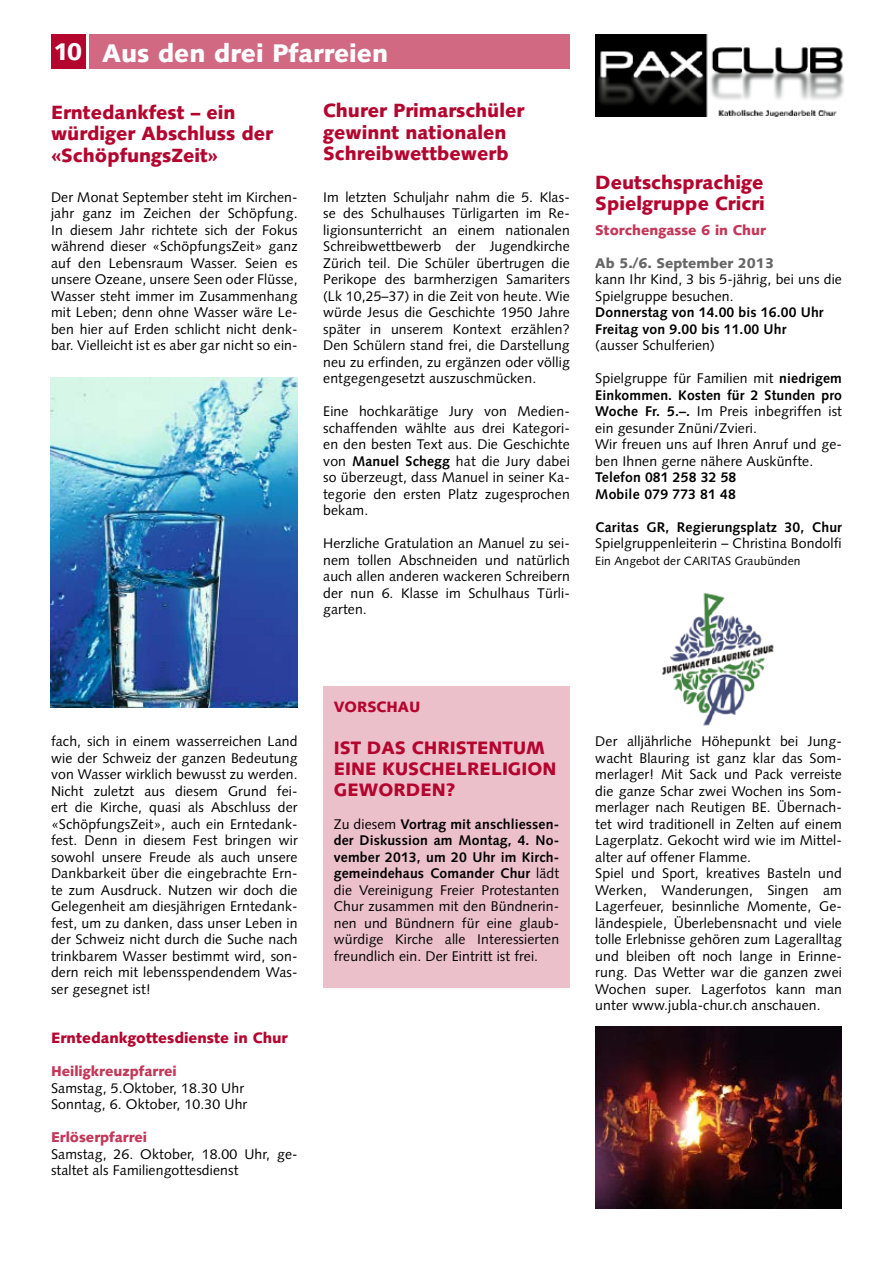
<style>
.page{position:relative;width:893px;height:1263px;background:#fff}
.page>*{position:absolute;margin:0;border:0;box-sizing:border-box;transform-origin:0 0}
.t1{font:900 25.5px "Syntax";color:#fff}
.t2{font:900 19.2px/21.8px "Syntax";color:#b4052f}
.t3{font:900 18px/21px "Syntax";color:#b4052f}
.t4{font:900 15px "Syntax";color:#b4052f}
.t5{font:14.1px/16.5px "Syntax";letter-spacing:.01em;color:#000;text-align:justify}
.t6{font:700 14.1px/16.5px "Syntax";letter-spacing:.01em;color:#000}
.t7{font:900 14.1px "Syntax";color:#c33759}
.t8{font:900 14.1px "Syntax";color:#676767}
.t9{font:12px "Syntax";letter-spacing:.01em;color:#000}
.s1{font-size:24px}
.s2{font-weight:700}
</style>
<div class="page">
<div style="left:51px;top:35px;width:34px;height:34px;background:#b4052f"></div>
<div style="left:89px;top:35px;width:481px;height:34px;background:#d26982"></div>
<img style="left:595px;top:35px;width:249px;height:82px">
<img style="left:50px;top:378px;width:248px;height:330px">
<img style="left:595px;top:1027px;width:247px;height:181px">
<img style="left:662px;top:592px;width:112px;height:134px">
<div style="left:323px;top:686px;width:247px;height:302px;background:#ecc0cb"></div>
<h1 class="t1" style="left:54px;top:38px;width:336px"><span class="s1">10</span> Aus den drei Pfarreien</h1>
<h2 class="t2" style="left:51px;top:101px;width:224px">Erntedankfest – ein würdiger Abschluss der «SchöpfungsZeit»</h2>
<p class="t5" style="left:51px;top:188px;width:248px">Der Monat September steht im Kirchen&shy;jahr ganz im Zeichen der Schöpfung.<br>In diesem Jahr richtete sich der Fokus während dieser «SchöpfungsZeit» ganz auf den Lebensraum Wasser. Seien es unsere Ozeane, unsere Seen oder Flüsse, Wasser steht immer im Zusammenhang mit Leben; denn ohne Wasser wäre Le&shy;ben hier auf Erden schlicht nicht denk&shy;bar. Vielleicht ist es aber gar nicht so ein-</p>
<h2 class="t2" style="left:323px;top:99px;width:202px">Churer Primarschüler gewinnt nationalen<br>Schreibwettbewerb</h2>
<p class="t5" style="left:323px;top:188px;width:248px">Im letzten Schuljahr nahm die 5. Klas&shy;se des Schulhauses Türligarten im Re&shy;ligionsunterricht an einem nationalen Schreibwettbewerb der Jugendkirche Zürich teil. Die Schüler übertrugen die Perikope des barmherzigen Samariters (Lk 10,25–37) in die Zeit von heute. Wie würde Jesus die Geschichte 1950 Jahre später in unserem Kontext erzählen?<br>Den Schülern stand frei, die Darstellung neu zu erfinden, zu ergänzen oder völlig entgegengesetzt auszuschmücken.</p>
<p class="t5" style="left:323px;top:403px;width:248px">Eine hochkarätige Jury von Medien&shy;schaffenden wählte aus drei Kategori&shy;en den besten Text aus. Die Geschichte von <span class="s2">Manuel Schegg</span> hat die Jury dabei so überzeugt, dass Manuel in seiner Ka&shy;tegorie den ersten Platz zugesprochen bekam.</p>
<p class="t5" style="left:323px;top:535px;width:248px">Herzliche Gratulation an Manuel zu sei&shy;nem tollen Abschneiden und natürlich auch allen anderen wackeren Schreibern der nun 6. Klasse im Schulhaus Türli&shy;garten.</p>
<h2 class="t2" style="left:595px;top:171px;width:171px">Deutschsprachige<br>Spielgruppe Cricri</h2>
<p class="t7" style="left:595px;top:221px;width:172px">Storchengasse 6 in Chur</p>
<p class="t8" style="left:595px;top:254px;width:180px">Ab 5./6. September 2013</p>
<p class="t5" style="left:595px;top:271px;width:248px">kann Ihr Kind, 3 bis 5-jährig, bei uns die<br>Spielgruppe besuchen.</p>
<p class="t6" style="left:595px;top:304px;width:230px">Donnerstag von 14.00 bis 16.00 Uhr<br>Freitag von 9.00 bis 11.00 Uhr</p>
<p class="t5" style="left:595px;top:337px;width:121px">(ausser Schulferien)</p>
<p class="t5" style="left:595px;top:370px;width:248px;text-align:left">Spielgruppe für Familien mit <span class="s2">niedrigem Einkommen. Kosten für 2 Stunden pro Woche Fr. 5.–.</span> Im Preis inbegriffen ist ein gesunder Znüni/Zvieri.<br>Wir freuen uns auf Ihren Anruf und ge&shy;ben Ihnen gerne nähere Auskünfte.</p>
<p class="t6" style="left:595px;top:469px;width:143px">Telefon 081 258 32 58<br>Mobile 079 773 81 48</p>
<p class="t6" style="left:595px;top:518px;width:248px">Caritas GR, Regierungsplatz 30, Chur</p>
<p class="t5" style="left:595px;top:535px;width:248px">Spielgruppenleiterin – Christina Bondolfi</p>
<p class="t9" style="left:595px;top:553px;width:207px">Ein Angebot der CARITAS Graubünden</p>
<p class="t5" style="left:51px;top:733px;width:248px">fach, sich in einem wasserreichen Land wie der Schweiz der ganzen Bedeutung von Wasser wirklich bewusst zu werden.<br>Nicht zuletzt aus diesem Grund fei&shy;ert die Kirche, quasi als Abschluss der «SchöpfungsZeit», auch ein Erntedank&shy;fest. Denn in diesem Fest bringen wir sowohl unsere Freude als auch unsere Dankbarkeit über die eingebrachte Ern&shy;te zum Ausdruck. Nutzen wir doch die Gelegenheit am diesjährigen Erntedank&shy;fest, um zu danken, dass unser Leben in der Schweiz nicht durch die Suche nach trinkbarem Wasser bestimmt wird, son&shy;dern reich mit lebensspendendem Was&shy;ser gesegnet ist!</p>
<p class="t4" style="left:51px;top:1029px;width:238px">Erntedankgottesdienste in Chur</p>
<p class="t7" style="left:51px;top:1063px;width:127px">Heiligkreuzpfarrei</p>
<p class="t5" style="left:51px;top:1079px;width:198px">Samstag, 5.Oktober, 18.30 Uhr<br>Sonntag, 6. Oktober, 10.30 Uhr</p>
<p class="t7" style="left:51px;top:1129px;width:98px">Erlöserpfarrei</p>
<p class="t5" style="left:51px;top:1145px;width:248px">Samstag, 26. Oktober, 18.00 Uhr, ge&shy;staltet als Familiengottesdienst</p>
<p class="t4" style="left:334px;top:698px;width:88px">VORSCHAU</p>
<p class="t3" style="left:334px;top:737px;width:224px">IST DAS CHRISTENTUM<br>EINE KUSCHELRELIGION<br>GEWORDEN?</p>
<p class="t5" style="left:334px;top:815px;width:227px">Zu diesem <span class="s2">Vortrag mit anschliessen&shy;der Diskussion am Montag, 4. No&shy;vember 2013, um 20 Uhr im Kirch&shy;gemeindehaus Comander Chur</span> lädt die Vereinigung Freier Protestanten Chur zusammen mit den Bündnerin&shy;nen und Bündnern für eine glaub&shy;würdige Kirche alle Interessierten freundlich ein. Der Eintritt ist frei.</p>
<p class="t5" style="left:595px;top:733px;width:248px;text-align:left">Der alljährliche Höhepunkt bei Jung&shy;wacht Blauring ist ganz klar das Som&shy;merlager! Mit Sack und Pack verreiste die ganze Schar zwei Wochen ins Som&shy;merlager nach Reutigen BE. Übernach&shy;tet wird traditionell in Zelten auf einem Lagerplatz. Gekocht wird wie im Mittel&shy;alter auf offener Flamme.<br>Spiel und Sport, kreatives Basteln und Werken, Wanderungen, Singen am Lagerfeuer, besinnliche Momente, Ge&shy;ländespiele, Überlebensnacht und viele tolle Erlebnisse gehören zum Lageralltag und bleiben oft noch lange in Erinne&shy;rung. Das Wetter war die ganzen zwei Wochen super. Lagerfotos kann man unter www.jubla-chur.ch anschauen.</p>
</div>
